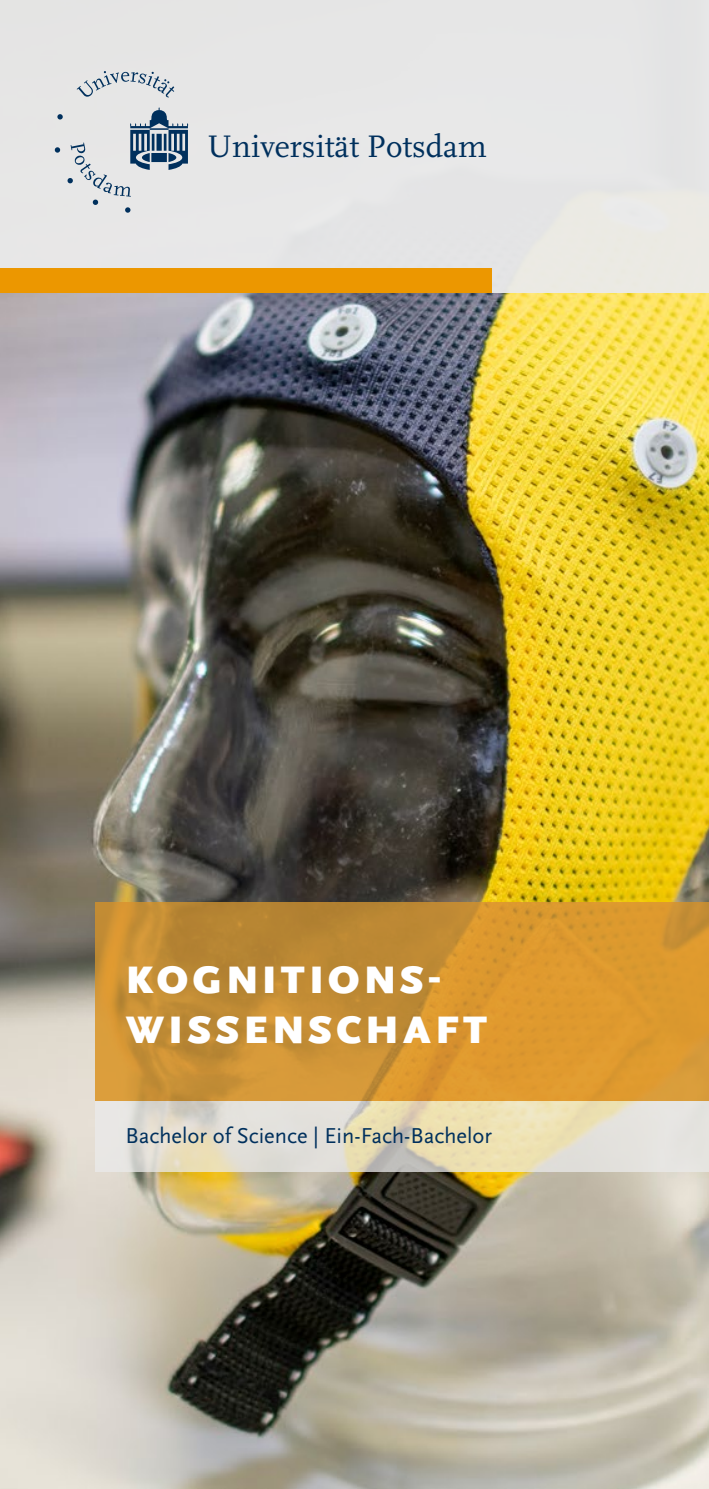
<style>
.page{position:relative;width:709px;height:1489px;background:#fff}
.page>*{position:absolute;margin:0;border:0;box-sizing:border-box;transform-origin:0 0}
.t1{font:900 40px/50px "Scala Sans Pro";letter-spacing:.11em;color:#fff}
.t2{font:32.5px "Scala Pro";color:#00305d}
.t3{font:22.5px "Scala Sans Pro";color:#00305d}
</style>
<div class="page">
<img style="left:0;top:293px;width:709px;height:1195px">
<svg style="left:95px;top:1100px;width:614px;height:71px"></svg>
<div style="left:0;top:0;width:709px;height:293px;background:#ebebeb"></div>
<div style="left:0;top:268px;width:491px;height:25px;background:#ec9700"></div>
<svg style="left:95px;top:902px;width:614px;height:198px"></svg>
<svg style="left:77px;top:71px;width:97px;height:26px"></svg>
<svg style="left:55px;top:107px;width:133px;height:106px"></svg>
<h2 class="t2" style="left:207px;top:128px;width:281px">Universität Potsdam</h2>
<h1 class="t1" style="left:126px;top:955px;width:363px">KOGNITIONS-<br>WISSENSCHAFT</h1>
<p class="t3" style="left:125px;top:1122px;width:368px">Bachelor of Science | Ein-Fach-Bachelor</p>
</div>
